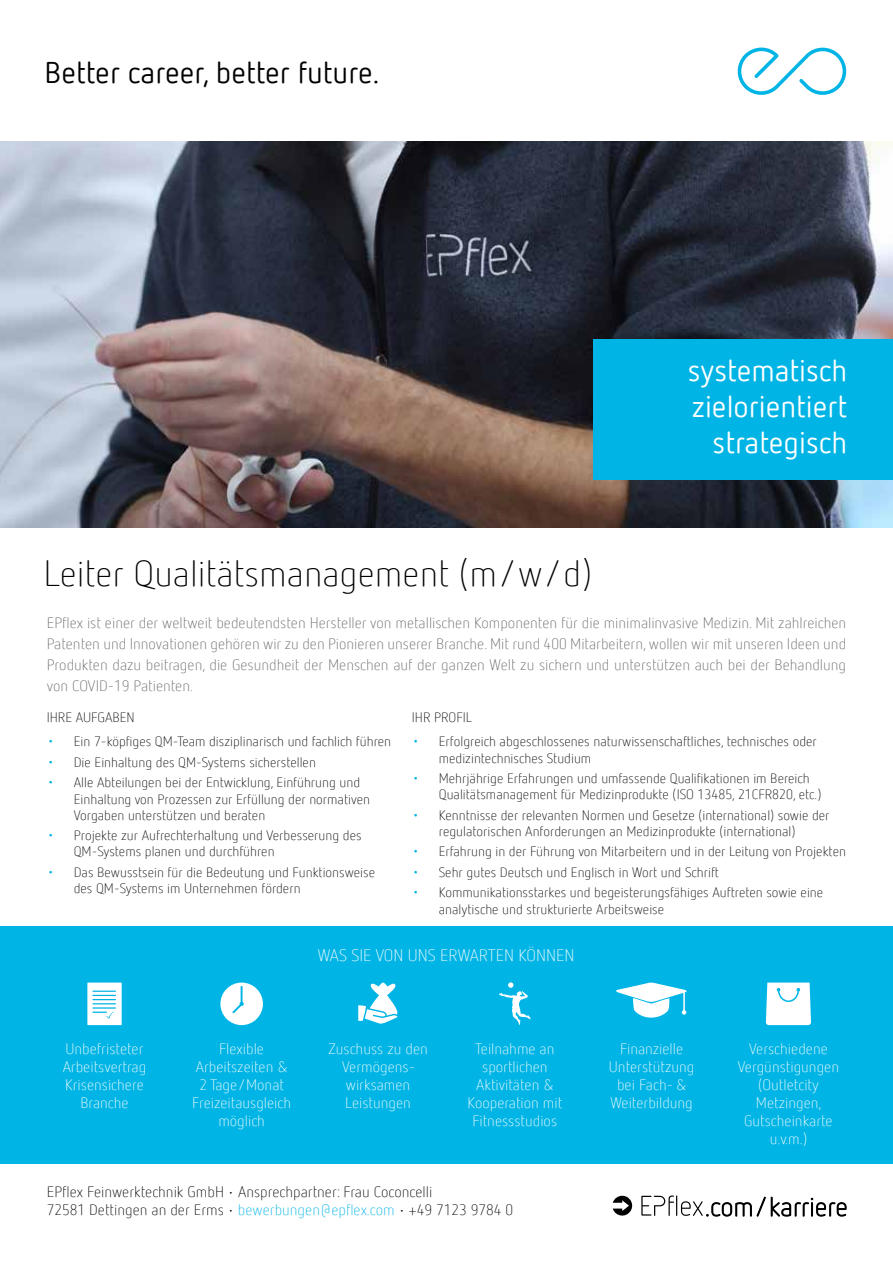
<style>
.page{position:relative;width:893px;height:1263px;background:#fff}
.page>*{position:absolute;margin:0;border:0;box-sizing:border-box;transform-origin:0 0}
.t1{font:300 36px "Netto Offc Pro";color:#000}
.t2{font:30px/36px "Netto Offc Pro";color:#fff;text-align:right}
.t3{font:30px "Netto Offc Pro";color:#000}
.t4{font:300 16.5px "Netto Offc Pro";color:#fff}
.t5{font:300 15px/21px "Netto Offc Pro";color:#646363;text-align:justify}
.t6{font:300 15px/18px "Netto Offc Pro";color:#fff;text-align:center}
.t7{font:300 15px/18px "Netto Offc Pro";color:#000}
.t8{font:15px "Netto Offc Pro";color:#00b5e5}
.t9{font:300 13.5px/16.2px "Netto Offc Pro";color:#000}
.s1{font-size:13.5px}
.s2{color:#00b5e5}
</style>
<div class="page">
<svg style="left:737px;top:48px;width:110px;height:47px"></svg>
<div style="left:0;top:926px;width:893px;height:237px;background:#00b5e5"></div>
<svg style="left:87px;top:982px;width:35px;height:43px;background:#d9f3fa"></svg>
<svg style="left:220px;top:982px;width:43px;height:43px"></svg>
<svg style="left:358px;top:982px;width:40px;height:42px"></svg>
<svg style="left:499px;top:982px;width:32px;height:43px"></svg>
<svg style="left:766px;top:982px;width:45px;height:43px;background:#ebf9fc"></svg>
<svg style="left:641px;top:1195px;width:205px;height:21px"></svg>
<svg style="left:613px;top:1196px;width:19px;height:19px"></svg>
<svg style="left:616px;top:982px;width:71px;height:36px"></svg>
<img style="left:0;top:141px;width:893px;height:386px">
<div style="left:594px;top:339px;width:299px;height:140px;background:#00b5e5"></div>
<h2 class="t3" style="left:45px;top:53px;width:336px">Better career, better future.</h2>
<h1 class="t1" style="left:44px;top:551px;width:550px">Leiter Qualitätsmanagement (m/w/d)</h1>
<h2 class="t2" style="left:688px;top:351px;width:161px">systematisch zielorientiert strategisch</h2>
<p class="t5" style="left:47px;top:612px;width:801px">EPflex ist einer der weltweit bedeutendsten Hersteller von metallischen Komponenten für die minimalinvasive Medizin. Mit zahlreichen Patenten und Innovationen gehören wir zu den Pionieren unserer Branche. Mit rund 400 Mitarbeitern, wollen wir mit unseren Ideen und Produkten dazu beitragen, die Gesundheit der Menschen auf der ganzen Welt zu sichern und unterstützen auch bei der Behandlung von COVID-19 Patienten.</p>
<p class="t9" style="left:47px;top:708px;width:90px">IHRE AUFGABEN</p>
<p class="t8" style="left:47px;top:731px;width:9px">∙</p>
<p class="t9" style="left:74px;top:733px;width:319px">Ein 7-köpfiges QM-Team disziplinarisch und fachlich führen</p>
<p class="t8" style="left:47px;top:752px;width:9px">∙</p>
<p class="t9" style="left:74px;top:754px;width:244px">Die Einhaltung des QM-Systems sicherstellen</p>
<p class="t8" style="left:47px;top:772px;width:9px">∙</p>
<p class="t9" style="left:74px;top:774px;width:298px">Alle Abteilungen bei der Entwicklung, Einführung und<br>Einhaltung von Prozessen zur Erfüllung der normativen<br>Vorgaben unterstützen und beraten</p>
<p class="t8" style="left:47px;top:825px;width:9px">∙</p>
<p class="t9" style="left:74px;top:827px;width:289px">Projekte zur Aufrechterhaltung und Verbesserung des<br>QM-Systems planen und durchführen</p>
<p class="t8" style="left:47px;top:862px;width:9px">∙</p>
<p class="t9" style="left:74px;top:864px;width:303px">Das Bewusstsein für die Bedeutung und Funktionsweise des QM-Systems im Unternehmen fördern</p>
<p class="t9" style="left:412px;top:708px;width:62px">IHR PROFIL</p>
<p class="t8" style="left:412px;top:731px;width:9px">∙</p>
<p class="t9" style="left:439px;top:733px;width:380px">Erfolgreich abgeschlossenes naturwissenschaftliches, technisches oder medizintechnisches Studium</p>
<p class="t8" style="left:412px;top:768px;width:9px">∙</p>
<p class="t9" style="left:439px;top:770px;width:384px">Mehrjährige Erfahrungen und umfassende Qualifikationen im Bereich<br>Qualitätsmanagement für Medizinprodukte (ISO 13485, 21CFR820, etc.)</p>
<p class="t8" style="left:412px;top:805px;width:9px">∙</p>
<p class="t9" style="left:439px;top:806px;width:392px">Kenntnisse der relevanten Normen und Gesetze (international) sowie der regulatorischen Anforderungen an Medizinprodukte (international)</p>
<p class="t8" style="left:412px;top:841px;width:9px">∙</p>
<p class="t9" style="left:439px;top:843px;width:409px">Erfahrung in der Führung von Mitarbeitern und in der Leitung von Projekten</p>
<p class="t8" style="left:412px;top:862px;width:9px">∙</p>
<p class="t9" style="left:439px;top:864px;width:282px">Sehr gutes Deutsch und Englisch in Wort und Schrift</p>
<p class="t8" style="left:412px;top:882px;width:9px">∙</p>
<p class="t9" style="left:439px;top:884px;width:386px">Kommunikationsstarkes und begeisterungsfähiges Auftreten sowie eine analytische und strukturierte Arbeitsweise</p>
<p class="t4" style="left:318px;top:944px;width:258px">WAS SIE VON UNS ERWARTEN KÖNNEN</p>
<p class="t6" style="left:63px;top:1039px;width:85px">Unbefristeter<br>Arbeitsvertrag<br>Krisensichere<br>Branche</p>
<p class="t6" style="left:192px;top:1039px;width:101px">Flexible<br>Arbeitszeiten &amp;<br>2 Tage/Monat<br>Freizeitausgleich möglich</p>
<p class="t6" style="left:328px;top:1039px;width:101px">Zuschuss zu den<br>Vermögens&shy;wirksamen<br>Leistungen</p>
<p class="t6" style="left:468px;top:1039px;width:96px">Teilnahme an sportlichen<br>Aktivitäten &amp;<br>Kooperation mit<br>Fitnessstudios</p>
<p class="t6" style="left:609px;top:1039px;width:87px">Finanzielle<br>Unterstützung bei Fach- &amp;<br>Weiterbildung</p>
<p class="t6" style="left:738px;top:1039px;width:103px">Verschiedene<br>Vergünstigungen (Outletcity<br>Metzingen,<br>Gutscheinkarte u.v.m.)</p>
<p class="t7" style="left:47px;top:1182px;width:468px">EPflex Feinwerktechnik GmbH <span class="s1">∙</span> Ansprechpartner: Frau Coconcelli<br>72581 Dettingen an der Erms <span class="s1">∙</span> <span class="s2">bewerbungen@epflex.com</span> <span class="s1">∙</span> +49 7123 9784 0</p>
</div>
